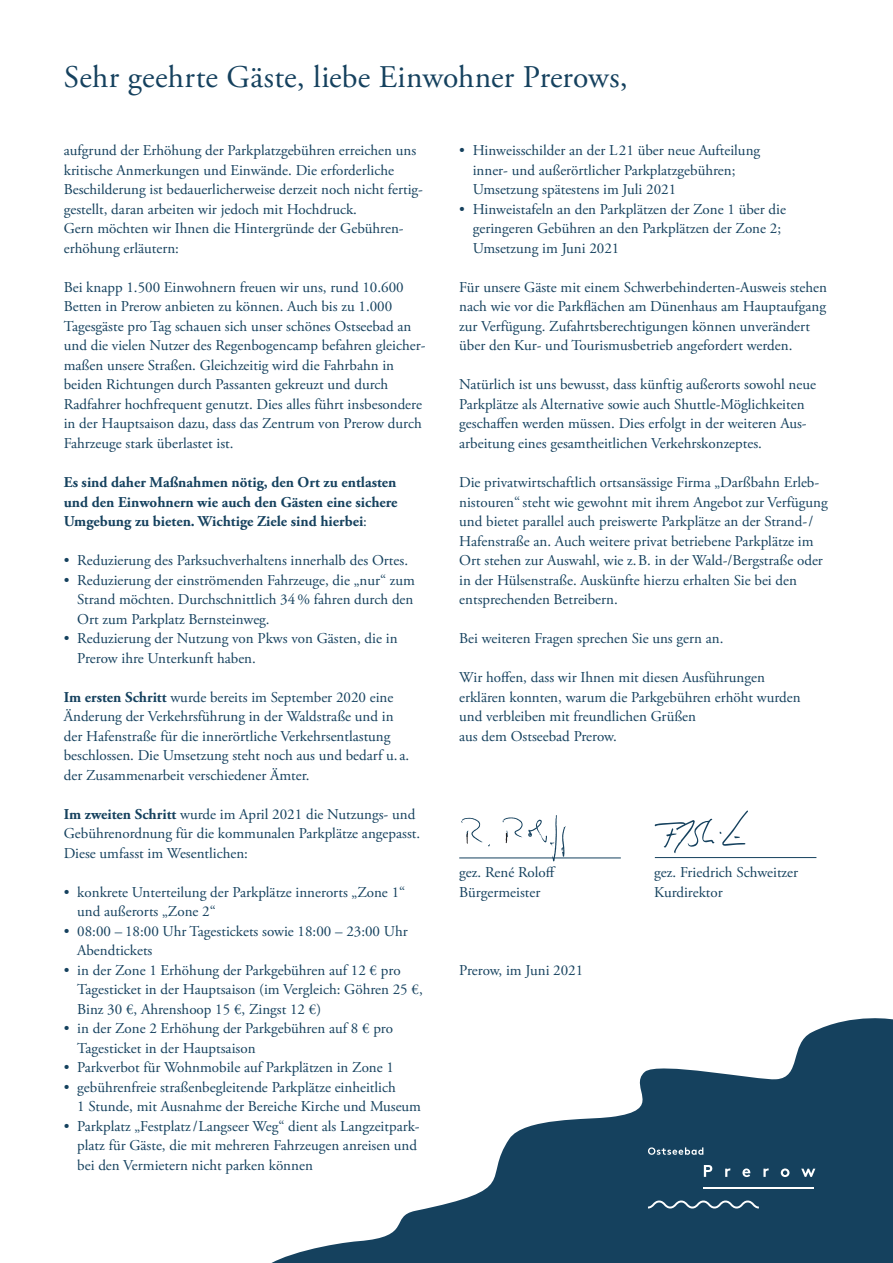
<style>
.page{position:relative;width:893px;height:1263px;background:#fff}
.page>*{position:absolute;margin:0;border:0;box-sizing:border-box;transform-origin:0 0}
.t1{font:31.5px "Adobe Garamond Pro";letter-spacing:.005em;color:#15415e}
.t2{font:15px/19.5px "Adobe Garamond Pro";color:#15415e}
.t3{font:700 15px/19.5px "Adobe Garamond Pro";color:#15415e;text-align:justify}
.s1{font-weight:400}
.s2{font-weight:700}
</style>
<div class="page">
<img style="left:459px;top:815px;width:107px;height:47px">
<svg style="left:504px;top:833px;width:6px;height:12px"></svg>
<svg style="left:465px;top:833px;width:4px;height:12px"></svg>
<svg style="left:271px;top:1018px;width:622px;height:245px;fill:#15415e"></svg>
<svg style="left:704px;top:1165px;width:8px;height:12px"></svg>
<svg style="left:725px;top:1168px;width:5px;height:9px"></svg>
<svg style="left:742px;top:1168px;width:8px;height:9px"></svg>
<svg style="left:763px;top:1168px;width:6px;height:9px"></svg>
<svg style="left:781px;top:1168px;width:8px;height:9px"></svg>
<svg style="left:801px;top:1169px;width:14px;height:8px"></svg>
<svg style="left:648px;top:1147px;width:55px;height:8px"></svg>
<hr style="left:703px;top:1187px;width:111px;height:2px;background:#fff">
<svg style="left:648px;top:1200px;width:111px;height:8px"></svg>
<hr style="left:459px;top:858px;width:162px;height:1px;background:#15415e">
<hr style="left:655px;top:857px;width:161px;height:1px;background:#15415e">
<svg style="left:654px;top:819px;width:60px;height:34px"></svg>
<svg style="left:720px;top:810px;width:28px;height:36px"></svg>
<h1 class="t1" style="left:64px;top:58px;width:565px">Sehr geehrte Gäste, liebe Einwohner Prerows,</h1>
<p class="t2" style="left:64px;top:141px;width:361px">aufgrund der Erhöhung der Parkplatzgebühren erreichen uns kritische Anmerkungen und Einwände. Die erforderliche Beschilderung ist bedauerlicherweise derzeit noch nicht fertig&shy;gestellt, daran arbeiten wir jedoch mit Hochdruck.<br>Gern möchten wir Ihnen die Hintergründe der Gebühren&shy;erhöhung erläutern:</p>
<p class="t2" style="left:64px;top:278px;width:363px">Bei knapp 1.500 Einwohnern freuen wir uns, rund 10.600<br>Betten in Prerow anbieten zu können. Auch bis zu 1.000<br>Tagesgäste pro Tag schauen sich unser schönes Ostseebad an und die vielen Nutzer des Regenbogencamp befahren gleicher&shy;maßen unsere Straßen. Gleichzeitig wird die Fahrbahn in beiden Richtungen durch Passanten gekreuzt und durch Radfahrer hochfrequent genutzt. Dies alles führt insbesondere in der Hauptsaison dazu, dass das Zentrum von Prerow durch Fahrzeuge stark überlastet ist.</p>
<p class="t3" style="left:64px;top:473px;width:335px">Es sind daher Maßnahmen nötig, den Ort zu entlasten und den Einwohnern wie auch den Gästen eine sichere Umgebung zu bieten. Wichtige Ziele sind hierbei<span class="s1">:</span></p>
<p class="t2" style="left:64px;top:551px;width:346px">• Reduzierung des Parksuchverhaltens innerhalb des Ortes.</p>
<p class="t2" style="left:77px;top:570px;width:339px;text-align:justify;text-indent:-14px">• Reduzierung der einströmenden Fahrzeuge, die „nur“ zum Strand möchten. Durchschnittlich 34 % fahren durch den Ort zum Parkplatz Bernsteinweg.</p>
<p class="t2" style="left:77px;top:629px;width:322px;text-indent:-14px">• Reduzierung der Nutzung von Pkws von Gästen, die in<br>Prerow ihre Unterkunft haben.</p>
<p class="t2" style="left:64px;top:687px;width:347px"><span class="s2">Im ersten Schritt</span> wurde bereits im September 2020 eine Änderung der Verkehrsführung in der Waldstraße und in der Hafenstraße für die innerörtliche Verkehrsentlastung beschlossen. Die Umsetzung steht noch aus und bedarf u.a. der Zusammenarbeit verschiedener Ämter.</p>
<p class="t2" style="left:64px;top:804px;width:358px"><span class="s2">Im zweiten Schritt</span> wurde im April 2021 die Nutzungs- und<br>Gebührenordnung für die kommunalen Parkplätze angepasst.<br>Diese umfasst im Wesentlichen:</p>
<p class="t2" style="left:77px;top:882px;width:329px;text-indent:-14px">• konkrete Unterteilung der Parkplätze innerorts „Zone 1“ und außerorts „Zone 2“</p>
<p class="t2" style="left:77px;top:921px;width:332px;text-indent:-14px">• 08:00 – 18:00 Uhr Tagestickets sowie 18:00 – 23:00 Uhr<br>Abendtickets</p>
<p class="t2" style="left:77px;top:960px;width:347px;text-indent:-14px">• in der Zone 1 Erhöhung der Parkgebühren auf 12 € pro<br>Tagesticket in der Hauptsaison (im Vergleich: Göhren 25 €,<br>Binz 30 €, Ahrenshoop 15 €, Zingst 12 €)</p>
<p class="t2" style="left:77px;top:1019px;width:317px;text-indent:-14px">• in der Zone 2 Erhöhung der Parkgebühren auf 8 € pro<br>Tagesticket in der Hauptsaison</p>
<p class="t2" style="left:64px;top:1058px;width:332px">• Parkverbot für Wohnmobile auf Parkplätzen in Zone 1</p>
<p class="t2" style="left:77px;top:1077px;width:345px;text-indent:-14px">• gebührenfreie straßenbegleitende Parkplätze einheitlich<br>1 Stunde, mit Ausnahme der Bereiche Kirche und Museum</p>
<p class="t2" style="left:77px;top:1116px;width:344px;text-indent:-14px">• Parkplatz „Festplatz /Langseer Weg“ dient als Langzeitpark&shy;platz für Gäste, die mit mehreren Fahrzeugen anreisen und bei den Vermietern nicht parken können</p>
<p class="t2" style="left:473px;top:141px;width:289px;text-indent:-14px">• Hinweisschilder an der L21 über neue Aufteilung inner- und außerörtlicher Parkplatzgebühren;<br>Umsetzung spätestens im Juli 2021</p>
<p class="t2" style="left:473px;top:200px;width:315px;text-indent:-14px">• Hinweistafeln an den Parkplätzen der Zone 1 über die geringeren Gebühren an den Parkplätzen der Zone 2;<br>Umsetzung im Juni 2021</p>
<p class="t2" style="left:459px;top:278px;width:369px">Für unsere Gäste mit einem Schwerbehinderten-Ausweis stehen nach wie vor die Parkflächen am Dünenhaus am Hauptaufgang zur Verfügung. Zufahrtsberechtigungen können unverändert über den Kur- und Tourismusbetrieb angefordert werden.</p>
<p class="t2" style="left:459px;top:375px;width:358px">Natürlich ist uns bewusst, dass künftig außerorts sowohl neue Parkplätze als Alternative sowie auch Shuttle-Möglichkeiten geschaffen werden müssen. Dies erfolgt in der weiteren Aus&shy;arbeitung eines gesamtheitlichen Verkehrskonzeptes.</p>
<p class="t2" style="left:459px;top:473px;width:370px">Die privatwirtschaftlich ortsansässige Firma „Darßbahn Erleb&shy;nistouren“ steht wie gewohnt mit ihrem Angebot zur Verfügung und bietet parallel auch preiswerte Parkplätze an der Strand-/ Hafenstraße an. Auch weitere privat betriebene Parkplätze im Ort stehen zur Auswahl, wie z.B. in der Wald-/Bergstraße oder in der Hülsenstraße. Auskünfte hierzu erhalten Sie bei den entsprechenden Betreibern.</p>
<p class="t2" style="left:459px;top:629px;width:266px">Bei weiteren Fragen sprechen Sie uns gern an.</p>
<p class="t2" style="left:459px;top:668px;width:343px">Wir hoffen, dass wir Ihnen mit diesen Ausführungen erklären konnten, warum die Parkgebühren erhöht wurden und verbleiben mit freundlichen Grüßen<br>aus dem Ostseebad Prerow.</p>
<p class="t2" style="left:459px;top:863px;width:98px">gez. René Roloff</p>
<p class="t2" style="left:654px;top:863px;width:145px">gez. Friedrich Schweitzer</p>
<p class="t2" style="left:459px;top:882px;width:83px">Bürgermeister</p>
<p class="t2" style="left:654px;top:882px;width:70px">Kurdirektor</p>
<p class="t2" style="left:459px;top:960px;width:126px">Prerow, im Juni 2021</p>
</div>
